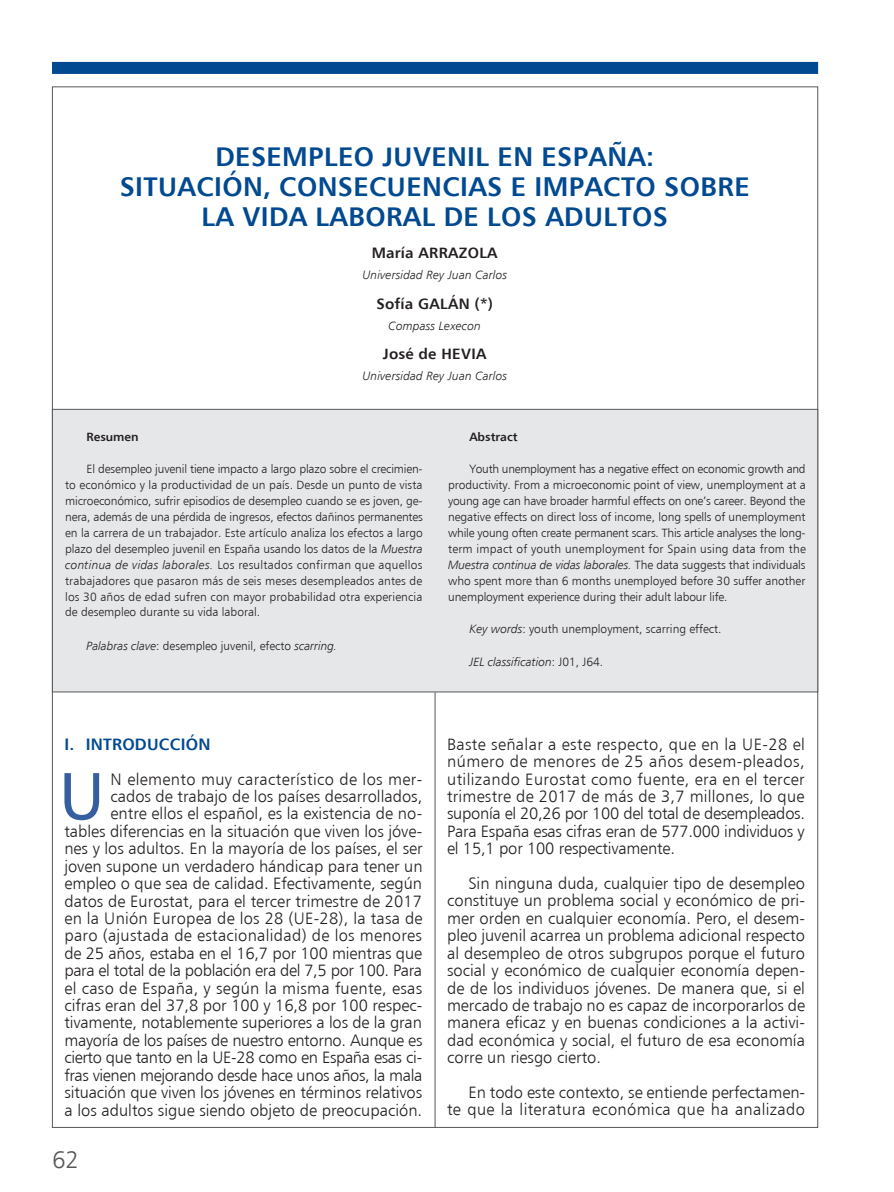
<style>
.page{position:relative;width:894px;height:1192px;background:#fff}
.page>*{position:absolute;margin:0;border:0;box-sizing:border-box;transform-origin:0 0}
.t1{font:66.6px "Humanist 777 BT Roman B";color:#365fa0}
.t2{font:27px/30px "Humanist 777 BT Bold B";letter-spacing:.015em;color:#014990;text-align:center}
.t3{font:24px "Humanist 777 BT Light B";color:#57585a}
.t4{font:16.5px/17.4px "Humanist 777 BT Light B";letter-spacing:-.005em;color:#231f20;text-align:justify}
.CAB_1{font:16.5px "Humanist 777 BT Bold B";letter-spacing:.015em;color:#014990}
.t5{font:15px "Humanist 777 BT Bold B";letter-spacing:.025em;color:#231f20}
.t6{font:12px/15.9px "Humanist 777 BT Light B";color:#231f20;text-align:justify}
.t7{font:12px "Humanist 777 BT Light Italic B";letter-spacing:.01em;color:#231f20}
.t8{font:12px "Humanist 777 BT Bold B";color:#231f20}
.s1{font-family:"Humanist 777 BT Light Italic B"}
.s2{font-family:"Humanist 777 BT Light B"}
</style>
<div class="page">
<div style="left:52px;top:62px;width:765px;height:12px;background:#014990"></div>
<hr style="left:434px;top:692px;width:1px;height:435px;background:#57585a">
<div style="left:52px;top:409px;width:765px;height:283px;background:#e6e7e9;border:1px solid #57585a"></div>
<p class="t2" style="left:120px;top:141px;width:631px">DESEMPLEO JUVENIL EN ESPAÑA:<br>SITUACIÓN, CONSECUENCIAS E IMPACTO SOBRE<br>LA VIDA LABORAL DE LOS ADULTOS</p>
<p class="t5" style="left:372px;top:243px;width:127px">María ARRAZOLA</p>
<p class="t7" style="left:362px;top:268px;width:146px">Universidad Rey Juan Carlos</p>
<p class="t5" style="left:376px;top:294px;width:118px">Sofía GALÁN (*)</p>
<p class="t7" style="left:388px;top:318px;width:94px">Compass Lexecon</p>
<p class="t5" style="left:383px;top:345px;width:105px">José de HEVIA</p>
<p class="t7" style="left:362px;top:369px;width:146px">Universidad Rey Juan Carlos</p>
<p class="t8" style="left:86px;top:429px;width:54px">Resumen</p>
<p class="t6" style="left:65px;top:461px;width:359px;text-indent:21px">El desempleo juvenil tiene impacto a largo plazo sobre el crecimien&shy;to económico y la productividad de un país. Desde un punto de vista microeconómico, sufrir episodios de desempleo cuando se es joven, ge&shy;nera, además de una pérdida de ingresos, efectos dañinos permanentes en la carrera de un trabajador. Este artículo analiza los efectos a largo plazo del desempleo juvenil en España usando los datos de la <span class="s1">Muestra continua de vidas laborales.</span> Los resultados confirman que aquellos trabajadores que pasaron más de seis meses desempleados antes de los 30 años de edad sufren con mayor probabilidad otra experiencia de desempleo durante su vida laboral.</p>
<p class="t6" style="left:86px;top:637px;width:252px"><span class="s1">Palabras clave</span>: desempleo juvenil, efecto <span class="s1">scarring.</span></p>
<p class="t8" style="left:469px;top:429px;width:50px">Abstract</p>
<p class="t6" style="left:448px;top:461px;width:359px;text-indent:21px">Youth unemployment has a negative effect on economic growth and productivity. From a microeconomic point of view, unemployment at a young age can have broader harmful effects on one’s career. Beyond the negative effects on direct loss of income, long spells of unemployment while young often create permanent scars. This article analyses the long&shy;term impact of youth unemployment for Spain using data from the <span class="s1">Muestra continua de vidas laborales.</span> The data suggests that individuals who spent more than 6 months unemployed before 30 suffer another unemployment experience during their adult labour life.</p>
<p class="t6" style="left:469px;top:621px;width:253px"><span class="s1">Key words</span>: youth unemployment, scarring effect.</p>
<p class="t7" style="left:469px;top:654px;width:135px">JEL classification<span class="s2">: J01, J64.</span></p>
<p class="CAB_1" style="left:65px;top:733px;width:147px">I. INTRODUCCIÓN</p>
<p class="t1" style="left:59px;top:754px;width:47px">U</p>
<p class="t4" style="left:64px;top:769px;width:359px;text-align:right">N elemento muy característico de los mer-<br>cados de trabajo de los países desarrollados,<br>entre ellos el español, es la existencia de no-<br>tables diferencias en la situación que viven los jóve&shy;nes y los adultos. En la mayoría de los países, el ser joven supone un verdadero hándicap para tener un empleo o que sea de calidad. Efectivamente, según datos de Eurostat, para el tercer trimestre de 2017 en la Unión Europea de los 28 (UE-28), la tasa de paro (ajustada de estacionalidad) de los menores de 25 años, estaba en el 16,7 por 100 mientras que para el total de la población era del 7,5 por 100. Para el caso de España, y según la misma fuente, esas cifras eran del 37,8 por 100 y 16,8 por 100 respec&shy;tivamente, notablemente superiores a los de la gran mayoría de los países de nuestro entorno. Aunque es cierto que tanto en la UE-28 como en España esas ci&shy;fras vienen mejorando desde hace unos años, la mala situación que viven los jóvenes en términos relativos a los adultos sigue siendo objeto de preocupación.</p>
<p class="t3" style="left:52px;top:1144px;width:28px">62</p>
<p class="t4" style="left:447px;top:735px;width:359px">Baste señalar a este respecto, que en la UE-28 el número de menores de 25 años desem-pleados, utilizando Eurostat como fuente, era en el tercer trimestre de 2017 de más de 3,7 millones, lo que suponía el 20,26 por 100 del total de desempleados.<br>Para España esas cifras eran de 577.000 individuos y el 15,1 por 100 respectivamente.</p>
<p class="t4" style="left:447px;top:874px;width:359px;text-indent:21px">Sin ninguna duda, cualquier tipo de desempleo constituye un problema social y económico de pri&shy;mer orden en cualquier economía. Pero, el desem&shy;pleo juvenil acarrea un problema adicional respecto al desempleo de otros subgrupos porque el futuro social y económico de cualquier economía depen&shy;de de los individuos jóvenes. De manera que, si el mercado de trabajo no es capaz de incorporarlos de manera eficaz y en buenas condiciones a la activi&shy;dad económica y social, el futuro de esa economía corre un riesgo cierto.</p>
<p class="t4" style="left:447px;top:1082px;width:359px;text-align:right">En todo este contexto, se entiende perfectamen-<br>te que la literatura económica que ha analizado</p>
</div>
